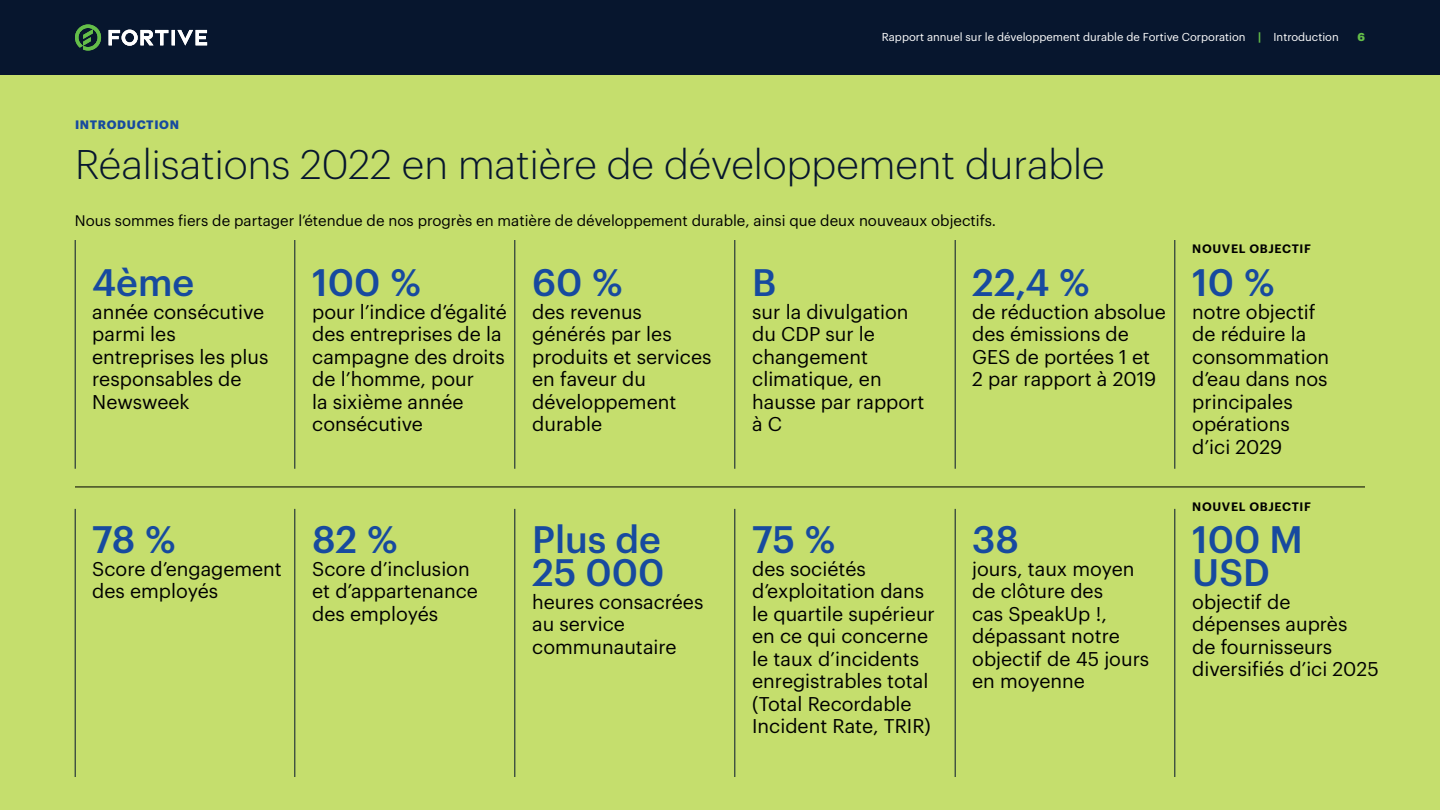
<style>
.page{position:relative;width:1440px;height:810px;background:#fff}
.page>*{position:absolute;margin:0;border:0;box-sizing:border-box;transform-origin:0 0}
.t1{font:300 40.5px "Graphik";color:#07162e}
.t2{font:500 37.5px/33px "Graphik";color:#174a9f}
.t3{font:19.5px/22.5px "Graphik";color:#000}
.t4{font:15px "Graphik";color:#000}
.t5{font:600 12px "Graphik";letter-spacing:.055em;color:#000}
.t6{font:700 12px "Graphik";letter-spacing:.055em;color:#174a9f}
.t7{font:11.25px "Graphik";color:#fff}
.t8{font:700 11.25px "Graphik";color:#64be49}
.s1{font-weight:700;color:#64be49}
</style>
<div class="page">
<div style="left:0;top:75px;width:1440px;height:735px;background:#c5de6d"></div>
<div style="left:0;top:0;width:1440px;height:75px;background:#07162e"></div>
<svg style="left:109px;top:30px;width:98px;height:16px"></svg>
<svg style="left:75px;top:24px;width:26px;height:27px"></svg>
<hr style="left:75px;top:487px;width:1290px;height:1px;background:#000">
<hr style="left:1175px;top:240px;width:1px;height:229px;background:#07162e">
<hr style="left:955px;top:240px;width:1px;height:229px;background:#07162e">
<hr style="left:735px;top:240px;width:1px;height:229px;background:#07162e">
<hr style="left:515px;top:240px;width:1px;height:229px;background:#07162e">
<hr style="left:295px;top:240px;width:1px;height:229px;background:#07162e">
<hr style="left:75px;top:240px;width:1px;height:229px;background:#07162e">
<hr style="left:1175px;top:509px;width:1px;height:268px;background:#07162e">
<hr style="left:955px;top:509px;width:1px;height:268px;background:#07162e">
<hr style="left:735px;top:509px;width:1px;height:268px;background:#07162e">
<hr style="left:515px;top:509px;width:1px;height:268px;background:#07162e">
<hr style="left:295px;top:509px;width:1px;height:268px;background:#07162e">
<hr style="left:75px;top:509px;width:1px;height:268px;background:#07162e">
<p class="t7" style="left:882px;top:29px;width:458px">Rapport annuel sur le développement durable de Fortive Corporation <span class="s1">|</span> Introduction</p>
<p class="t8" style="left:1357px;top:28px;width:9px">6</p>
<p class="t6" style="left:75px;top:116px;width:106px">INTRODUCTION</p>
<h1 class="t1" style="left:75px;top:135px;width:1031px">Réalisations 2022 en matière de développement durable</h1>
<p class="t4" style="left:75px;top:209px;width:923px">Nous sommes fiers de partager l’étendue de nos progrès en matière de développement durable, ainsi que deux nouveaux objectifs.</p>
<h2 class="t2" style="left:92px;top:263px;width:103px">4ème</h2>
<p class="t3" style="left:92px;top:299px;width:178px">année consécutive parmi les entreprises les plus responsables de<br>Newsweek</p>
<h2 class="t2" style="left:312px;top:263px;width:110px">100 %</h2>
<p class="t3" style="left:312px;top:299px;width:196px">pour l’indice d’égalité des entreprises de la campagne des droits de l’homme, pour<br>la sixième année consécutive</p>
<h2 class="t2" style="left:532px;top:263px;width:92px">60 %</h2>
<p class="t3" style="left:532px;top:299px;width:181px">des revenus générés par les produits et services en faveur du développement durable</p>
<h2 class="t2" style="left:92px;top:520px;width:85px">78 %</h2>
<p class="t3" style="left:92px;top:556px;width:191px">Score d’engagement des employés</p>
<h2 class="t2" style="left:312px;top:520px;width:87px">82 %</h2>
<p class="t3" style="left:312px;top:556px;width:167px">Score d’inclusion et d’appartenance des employés</p>
<h2 class="t2" style="left:532px;top:520px;width:134px">Plus de<br>25 000</h2>
<p class="t3" style="left:532px;top:589px;width:173px">heures consacrées au service communautaire</p>
<h2 class="t2" style="left:752px;top:263px;width:26px">B</h2>
<p class="t3" style="left:752px;top:299px;width:174px">sur la divulgation du CDP sur le changement climatique, en hausse par rapport à C</p>
<h2 class="t2" style="left:752px;top:520px;width:85px">75 %</h2>
<p class="t3" style="left:752px;top:556px;width:184px">des sociétés d’exploitation dans le quartile supérieur en ce qui concerne le taux d’incidents enregistrables total (Total Recordable<br>Incident Rate, TRIR)</p>
<h2 class="t2" style="left:972px;top:263px;width:119px">22,4 %</h2>
<p class="t3" style="left:972px;top:299px;width:195px">de réduction absolue des émissions de<br>GES de portées 1 et<br>2 par rapport à 2019</p>
<h2 class="t2" style="left:972px;top:520px;width:48px">38</h2>
<p class="t3" style="left:972px;top:556px;width:179px">jours, taux moyen de clôture des<br>cas SpeakUp !, dépassant notre objectif de 45 jours en moyenne</p>
<p class="t5" style="left:1192px;top:240px;width:120px">NOUVEL OBJECTIF</p>
<h2 class="t2" style="left:1192px;top:263px;width:84px">10 %</h2>
<p class="t3" style="left:1192px;top:299px;width:139px">notre objectif de réduire la consommation d’eau dans nos principales opérations d’ici 2029</p>
<p class="t5" style="left:1192px;top:497px;width:120px">NOUVEL OBJECTIF</p>
<h2 class="t2" style="left:1192px;top:520px;width:112px">100 M<br>USD</h2>
<p class="t3" style="left:1192px;top:589px;width:188px">objectif de dépenses auprès<br>de fournisseurs diversifiés d’ici 2025</p>
</div>
